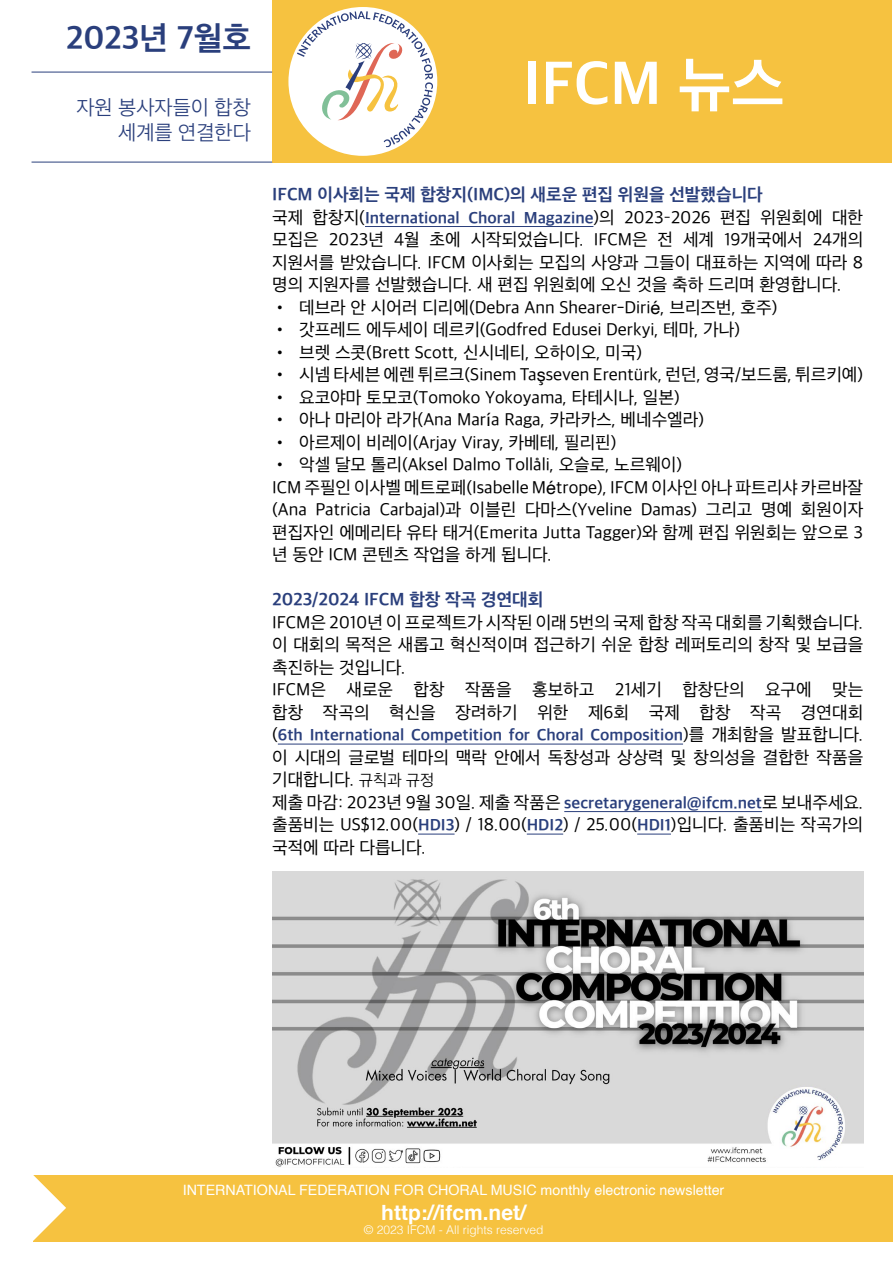
<style>
.page{position:relative;width:893px;height:1263px;background:#fff}
.page>*{position:absolute;margin:0;border:0;box-sizing:border-box;transform-origin:0 0}
.t1{font:700 61.5px "Apple SD Gothic Neo";color:#fff}
.t2{font:700 33px "Apple SD Gothic Neo";color:#2a3f7c}
.t3{font:700 21px "Helvetica";color:#fff}
.t4{font:300 21px/25.2px "Apple SD Gothic Neo";color:#2a3f7c;text-align:right}
.t5{font:18px/22.5px "Apple SD Gothic Neo";color:#000}
.t6{font:700 18px "Apple SD Gothic Neo";color:#2a3f7c}
.t7{font:700 16.5px "Apple SD Gothic Neo";color:#2a3f7c}
.t8{font:14.25px "Helvetica";color:#fff}
.t9{font:300 12px "Helvetica";color:#fff}
.s1{font-weight:400;font-size:18px;color:#000}
.s2{font-family:"Helvetica"}
.s3{font-weight:300;font-size:16.5px}
.s4{font-weight:700;font-size:16.5px;color:#2a3f7c}
</style>
<div class="page">
<hr style="left:365px;top:226px;width:228px;height:1px;background:#2a3f7c">
<hr style="left:278px;top:744px;width:405px;height:1px;background:#2a3f7c">
<hr style="left:564px;top:811px;width:198px;height:1px;background:#2a3f7c">
<hr style="left:418px;top:834px;width:37px;height:1px;background:#2a3f7c">
<hr style="left:527px;top:834px;width:36px;height:1px;background:#2a3f7c">
<hr style="left:637px;top:834px;width:34px;height:1px;background:#2a3f7c">
<div style="left:33px;top:1176px;width:860px;height:66px;background:#f6c240"></div>
<svg style="left:33px;top:1175px;width:33px;height:66px"></svg>
<div style="left:272px;top:0;width:619px;height:163px;background:#f6c240"></div>
<div style="left:288px;top:7px;width:149px;height:149px;background:#fff;border-radius:50%"></div>
<svg style="left:297px;top:11px;width:136px;height:136px"></svg>
<hr style="left:32px;top:72px;width:240px;height:1px;background:#2a3f7c">
<hr style="left:32px;top:162px;width:240px;height:1px;background:#2a3f7c">
<img style="left:272px;top:872px;width:591px;height:295px">
<h2 class="t2" style="left:66px;top:21px;width:186px">2023년 7월호</h2>
<p class="t4" style="left:76px;top:96px;width:176px">자원 봉사자들이 합창 세계를 연결한다</p>
<h1 class="t1" style="left:523px;top:51px;width:263px">IFCM 뉴스</h1>
<p class="t6" style="left:272px;top:185px;width:492px">IFCM 이사회는 국제 합창지(IMC)의 새로운 편집 위원을 선발했습니다</p>
<p class="t7" style="left:272px;top:209px;width:593px"><span class="s1">국제 합창지(</span>International Choral Magazine<span class="s1">)의 2023–2026 편집 위원회에 대한</span></p>
<p class="t5" style="left:272px;top:229px;width:593px;text-align:justify">모집은 2023년 4월 초에 시작되었습니다. IFCM은 전 세계 19개국에서 24개의 지원서를 받았습니다. IFCM 이사회는 모집의 사양과 그들이 대표하는 지역에 따라 8 명의 지원자를 선발했습니다. 새 편집 위원회에 오신 것을 축하 드리며 환영합니다.</p>
<p class="t5" style="left:272px;top:297px;width:507px">• 데브라 안 시어러 디리에(Debra Ann Shearer-Diri<span class="s2">é</span>, 브리즈번, 호주)</p>
<p class="t5" style="left:272px;top:319px;width:469px">• 갓프레드 에두세이 데르키(Godfred Edusei Derkyi, 테마, 가나)</p>
<p class="t5" style="left:272px;top:342px;width:371px">• 브렛 스콧(Brett Scott, 신시네티, 오하이오, 미국)</p>
<p class="t5" style="left:272px;top:364px;width:593px">• 시넴 타세븐 에렌 튀르크(Sinem Ta<span class="s2">ş</span>seven Erentürk, 런던, 영국/보드룸, 튀르키예)</p>
<p class="t5" style="left:272px;top:387px;width:409px">• 요코야마 토모코(Tomoko Yokoyama, 타테시나, 일본)</p>
<p class="t5" style="left:272px;top:409px;width:433px">• 아나 마리아 라가(Ana Mar<span class="s2">í</span>a Raga, 카라카스, 베네수엘라)</p>
<p class="t5" style="left:272px;top:432px;width:346px">• 아르제이 비레이(Arjay Viray, 카베테, 필리핀)</p>
<p class="t5" style="left:272px;top:454px;width:593px">• 악셀 달모 톨리(Aksel Dalmo Tollåli, 오슬로, 노르웨이)<br>ICM 주필인 이사벨 메트로페(Isabelle M<span class="s2">é</span>trope), IFCM 이사인 아나 파트리샤 카르바잘 (Ana Patricia Carbajal)과 이블린 다마스(Yveline Damas) 그리고 명예 회원이자 편집자인 에메리타 유타 태거(Emerita Jutta Tagger)와 함께 편집 위원회는 앞으로 3 년 동안 ICM 콘텐츠 작업을 하게 됩니다.</p>
<p class="t6" style="left:272px;top:590px;width:273px">2023/2024 IFCM 합창 작곡 경연대회</p>
<p class="t5" style="left:272px;top:612px;width:593px">IFCM은 2010년 이 프로젝트가 시작된 이래 5번의 국제 합창 작곡 대회를 기획했습니다. 이 대회의 목적은 새롭고 혁신적이며 접근하기 쉬운 합창 레퍼토리의 창작 및 보급을 촉진하는 것입니다.<br>IFCM은 새로운 합창 작품을 홍보하고 21세기 합창단의 요구에 맞는 합창 작곡의 혁신을 장려하기 위한 제6회 국제 합창 작곡 경연대회</p>
<p class="t7" style="left:272px;top:726px;width:593px"><span class="s1">(</span>6th International Competition for Choral Composition<span class="s1">)를 개최함을 발표합니다.</span></p>
<p class="t5" style="left:272px;top:747px;width:593px">이 시대의 글로벌 테마의 맥락 안에서 독창성과 상상력 및 창의성을 결합한 작품을 기대합니다. <span class="s3">규칙과 규정<br></span>제출 마감: 2023년 9월 30일. 제출 작품은 <span class="s4">secretarygeneral@ifcm.net</span>로 보내주세요. 출품비는 US$12.00(<span class="s4">HDI3</span>) / 18.00(<span class="s4">HDI2</span>) / 25.00(<span class="s4">HDI1</span>)입니다. 출품비는 작곡가의 국적에 따라 다릅니다.</p>
<p class="t8" style="left:183px;top:1178px;width:543px">INTERNATIONAL FEDERATION FOR CHORAL MUSIC monthly electronic newsletter</p>
<p class="t3" style="left:381px;top:1195px;width:146px">http://ifcm.net/</p>
<p class="t9" style="left:364px;top:1220px;width:181px">© 2023 IFCM - All rights reserved</p>
</div>
